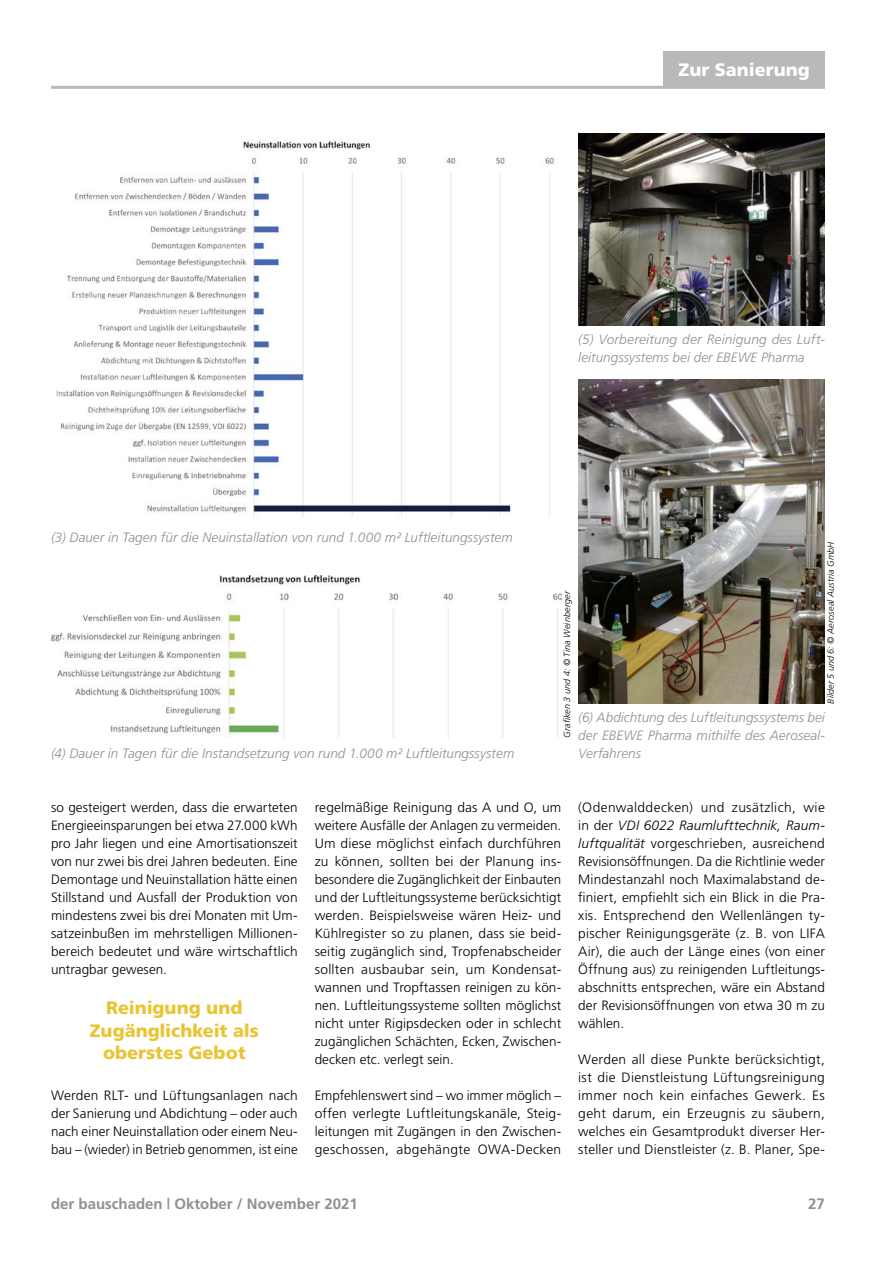
<style>
.page{position:relative;width:893px;height:1263px;background:#fff}
.page>*{position:absolute;margin:0;border:0;box-sizing:border-box;transform-origin:0 0}
.t1{font:18px/22.5px "A Frutiger Black";color:#e9c535;text-align:center}
.t2{font:18px "A Frutiger Black";color:#fff}
.t3{font:700 15px "A Frutiger";color:#8f908f}
.t4{font:13.5px/18px "A Frutiger Light";letter-spacing:.005em;color:#000;text-align:justify}
.t5{font:italic 13.5px/18px "A Frutiger Light";letter-spacing:.005em;color:#8f908f;text-align:justify}
.t6{font:italic 9px "A Frutiger Light";letter-spacing:.015em;color:#000}
.s1{font-style:italic}
</style>
<div class="page">
<hr style="left:51px;top:86px;width:774px;height:3px;background:#b9b9ba">
<div style="left:663px;top:51px;width:162px;height:35px;background:#b9b9ba"></div>
<img style="left:578px;top:134px;width:247px;height:192px">
<img style="left:56px;top:139px;width:498px;height:378px">
<img style="left:578px;top:380px;width:247px;height:324px">
<img style="left:51px;top:575px;width:510px;height:163px">
<h1 class="t2" style="left:678px;top:57px;width:133px">Zur Sanierung</h1>
<p class="t5" style="left:578px;top:329px;width:248px">(5) Vorbereitung der Reinigung des Luft&shy;leitungssystems bei der EBEWE Pharma</p>
<p class="t5" style="left:51px;top:527px;width:463px">(3) Dauer in Tagen für die Neuinstallation von rund 1.000 m² Luftleitungssystem</p>
<p class="t5" style="left:51px;top:743px;width:465px">(4) Dauer in Tagen für die Instandsetzung von rund 1.000 m² Luftleitungssystem</p>
<p class="t6" style="left:824px;top:704px;width:164px;rotate:-90deg">Bilder 5 und 6: © Aeroseal Austria GmbH</p>
<p class="t6" style="left:561px;top:738px;width:148px;rotate:-90deg">Grafiken 3 und 4: © Tina Weinberger</p>
<p class="t5" style="left:578px;top:707px;width:248px">(6) Abdichtung des Luftleitungssystems bei der EBEWE Pharma mithilfe des Aeroseal-Verfahrens</p>
<p class="t4" style="left:51px;top:797px;width:248px">so gesteigert werden, dass die erwarteten Energieeinsparungen bei etwa 27.000 kWh pro Jahr liegen und eine Amortisationszeit von nur zwei bis drei Jahren bedeuten. Eine Demontage und Neuinstallation hätte einen Stillstand und Ausfall der Produktion von mindestens zwei bis drei Monaten mit Um&shy;satzeinbußen im mehrstelligen Millionen&shy;bereich bedeutet und wäre wirtschaftlich untragbar gewesen.</p>
<h1 class="t1" style="left:90px;top:995px;width:170px">Reinigung und<br>Zugänglichkeit als oberstes Gebot</h1>
<p class="t4" style="left:51px;top:1085px;width:248px">Werden RLT- und Lüftungsanlagen nach der Sanierung und Abdichtung – oder auch nach einer Neuinstallation oder einem Neu&shy;bau – (wieder) in Betrieb genommen, ist eine</p>
<p class="t4" style="left:315px;top:797px;width:248px">regelmäßige Reinigung das A und O, um weitere Ausfälle der Anlagen zu vermeiden.<br>Um diese möglichst einfach durchführen zu können, sollten bei der Planung ins&shy;besondere die Zugänglichkeit der Einbauten und der Luftleitungssysteme berücksichtigt werden. Beispielsweise wären Heiz- und Kühlregister so zu planen, dass sie beid&shy;seitig zugänglich sind, Tropfenabscheider sollten ausbaubar sein, um Kondensat&shy;wannen und Tropftassen reinigen zu kön&shy;nen. Luftleitungssysteme sollten möglichst nicht unter Rigipsdecken oder in schlecht zugänglichen Schächten, Ecken, Zwischen&shy;decken etc. verlegt sein.</p>
<p class="t4" style="left:315px;top:1085px;width:248px">Empfehlenswert sind – wo immer möglich – offen verlegte Luftleitungskanäle, Steig&shy;leitungen mit Zugängen in den Zwischen&shy;geschossen, abgehängte OWA-Decken</p>
<p class="t4" style="left:578px;top:797px;width:248px">(Odenwalddecken) und zusätzlich, wie in der <span class="s1">VDI 6022 Raumlufttechnik, Raum&shy;luftqualität</span> vorgeschrieben, ausreichend Revisionsöffnungen. Da die Richtlinie weder Mindestanzahl noch Maximalabstand de&shy;finiert, empfiehlt sich ein Blick in die Pra&shy;xis. Entsprechend den Wellenlängen ty&shy;pischer Reinigungsgeräte (z. B. von LIFA Air), die auch der Länge eines (von einer Öffnung aus) zu reinigenden Luftleitungs&shy;abschnitts entsprechen, wäre ein Abstand der Revisionsöffnungen von etwa 30 m zu wählen.</p>
<p class="t4" style="left:578px;top:1049px;width:248px">Werden all diese Punkte berücksichtigt, ist die Dienstleistung Lüftungsreinigung immer noch kein einfaches Gewerk. Es geht darum, ein Erzeugnis zu säubern, welches ein Gesamtprodukt diverser Her&shy;steller und Dienstleister (z. B. Planer, Spe-</p>
<p class="t3" style="left:51px;top:1192px;width:308px">der bauschaden | Oktober / November 2021</p>
<p class="t3" style="left:808px;top:1192px;width:18px">27</p>
</div>
